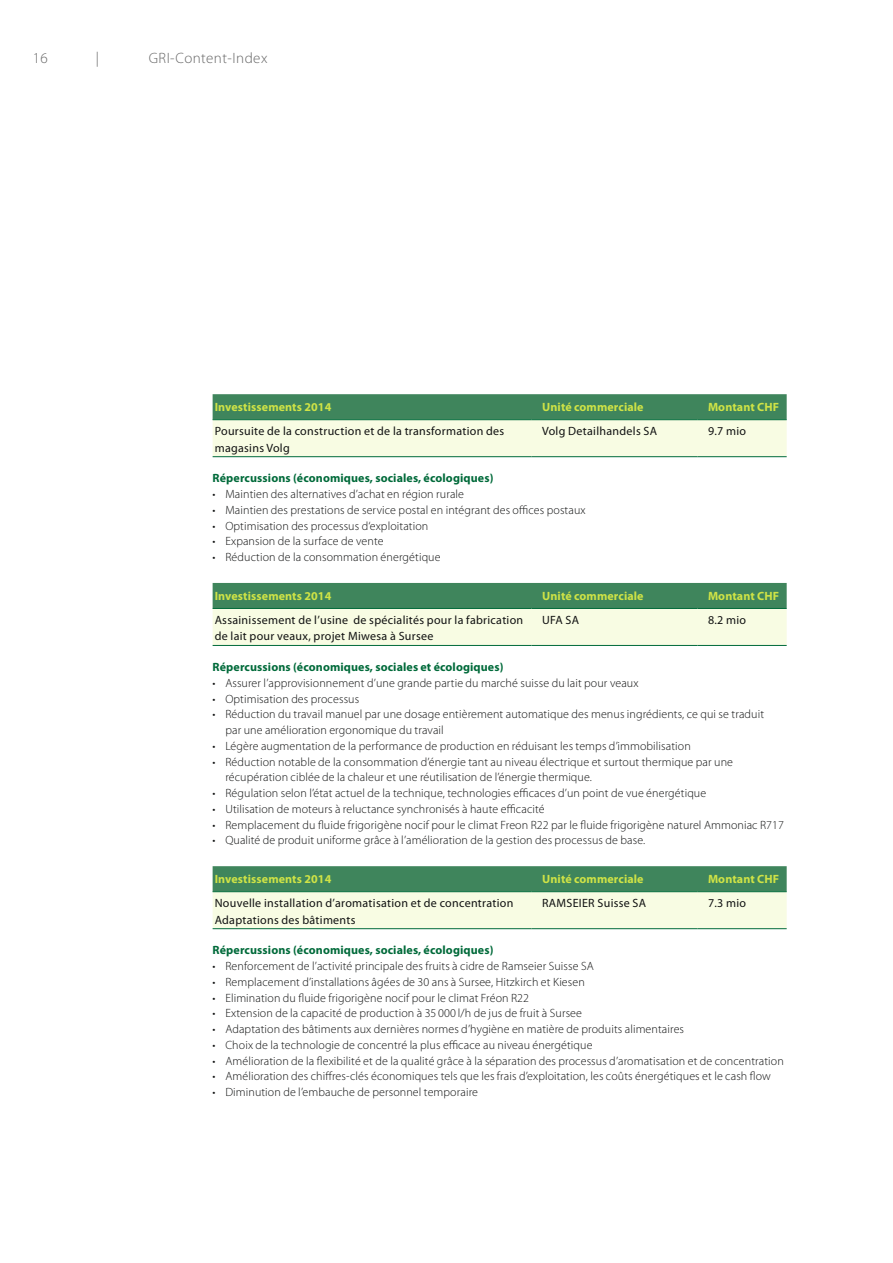
<style>
.page{position:relative;width:893px;height:1263px;background:#fff}
.page>*{position:absolute;margin:0;border:0;box-sizing:border-box;transform-origin:0 0}
.t1{font:300 15px "Myriad Pro";letter-spacing:.03em;color:#676767}
.t2{font:300 12px/15.8px "Myriad Pro";letter-spacing:.01em;color:#111212}
.t3{font:12px/16.5px "Myriad Pro";letter-spacing:.025em;color:#111212}
.t4{font:700 12px "Myriad Pro";letter-spacing:.01em;color:#006a3a}
.t5{font:700 12px "Myriad Pro";letter-spacing:.01em;color:#cfe346}
</style>
<div class="page">
<svg style="left:213px;top:394px;width:574px;height:62px;background:#abcbab"></svg>
<hr style="left:213px;top:419px;width:318px;height:1px;background:#006a3a">
<hr style="left:531px;top:419px;width:166px;height:1px;background:#006a3a">
<hr style="left:697px;top:419px;width:90px;height:1px;background:#006a3a">
<hr style="left:213px;top:456px;width:318px;height:1px;background:#006a3a">
<hr style="left:531px;top:456px;width:166px;height:1px;background:#006a3a">
<hr style="left:697px;top:456px;width:90px;height:1px;background:#006a3a">
<svg style="left:213px;top:583px;width:574px;height:62px;background:#abcbab"></svg>
<hr style="left:213px;top:608px;width:318px;height:1px;background:#006a3a">
<hr style="left:531px;top:608px;width:166px;height:1px;background:#006a3a">
<hr style="left:697px;top:608px;width:90px;height:1px;background:#006a3a">
<hr style="left:213px;top:645px;width:318px;height:1px;background:#006a3a">
<hr style="left:531px;top:645px;width:166px;height:1px;background:#006a3a">
<hr style="left:697px;top:645px;width:90px;height:1px;background:#006a3a">
<svg style="left:213px;top:866px;width:574px;height:62px;background:#abcbab"></svg>
<hr style="left:213px;top:891px;width:318px;height:1px;background:#006a3a">
<hr style="left:531px;top:891px;width:166px;height:1px;background:#006a3a">
<hr style="left:697px;top:891px;width:90px;height:1px;background:#006a3a">
<hr style="left:213px;top:928px;width:318px;height:1px;background:#006a3a">
<hr style="left:531px;top:928px;width:166px;height:1px;background:#006a3a">
<hr style="left:697px;top:928px;width:90px;height:1px;background:#006a3a">
<p class="t1" style="left:33px;top:50px;width:17px">16</p>
<p class="t1" style="left:96px;top:50px;width:5px">|</p>
<p class="t1" style="left:149px;top:50px;width:120px">GRI-Content-Index</p>
<p class="t5" style="left:215px;top:401px;width:118px">Investissements 2014</p>
<p class="t5" style="left:542px;top:401px;width:103px">Unité commerciale</p>
<p class="t5" style="left:708px;top:401px;width:73px">Montant CHF</p>
<p class="t3" style="left:215px;top:423px;width:291px">Poursuite de la construction et de la transformation des magasins Volg</p>
<p class="t3" style="left:542px;top:423px;width:116px">Volg Detailhandels SA</p>
<p class="t3" style="left:708px;top:423px;width:40px">9.7 mio</p>
<p class="t4" style="left:213px;top:472px;width:282px">Répercussions (économiques, sociales, écologiques)</p>
<p class="t2" style="left:213px;top:486px;width:253px">• Maintien des alternatives d’achat en région rurale</p>
<p class="t2" style="left:213px;top:502px;width:375px">• Maintien des prestations de service postal en intégrant des offices postaux</p>
<p class="t2" style="left:213px;top:518px;width:217px">• Optimisation des processus d‘exploitation</p>
<p class="t2" style="left:213px;top:534px;width:172px">• Expansion de la surface de vente</p>
<p class="t2" style="left:213px;top:549px;width:229px">• Réduction de la consommation énergétique</p>
<p class="t5" style="left:215px;top:589px;width:118px">Investissements 2014</p>
<p class="t5" style="left:542px;top:589px;width:103px">Unité commerciale</p>
<p class="t5" style="left:708px;top:589px;width:73px">Montant CHF</p>
<p class="t3" style="left:215px;top:612px;width:310px">Assainissement de l’usine de spécialités pour la fabrication de lait pour veaux, projet Miwesa à Sursee</p>
<p class="t3" style="left:542px;top:612px;width:38px">UFA SA</p>
<p class="t3" style="left:708px;top:612px;width:40px">8.2 mio</p>
<p class="t4" style="left:213px;top:660px;width:292px">Répercussions (économiques, sociales et écologiques)</p>
<p class="t2" style="left:213px;top:675px;width:427px">• Assurer l’approvisionnement d’une grande partie du marché suisse du lait pour veaux</p>
<p class="t2" style="left:213px;top:691px;width:148px">• Optimisation des processus</p>
<p class="t2" style="left:225px;top:707px;width:540px;text-indent:-13px">• Réduction du travail manuel par une dosage entièrement automatique des menus ingrédients, ce qui se traduit par une amélioration ergonomique du travail</p>
<p class="t2" style="left:213px;top:738px;width:480px">• Légère augmentation de la performance de production en réduisant les temps d’immobilisation</p>
<p class="t2" style="left:225px;top:754px;width:509px;text-indent:-13px">• Réduction notable de la consommation d’énergie tant au niveau électrique et surtout thermique par une récupération ciblée de la chaleur et une réutilisation de l’énergie thermique.</p>
<p class="t2" style="left:213px;top:785px;width:495px">• Régulation selon l’état actuel de la technique, technologies efficaces d’un point de vue énergétique</p>
<p class="t2" style="left:213px;top:801px;width:334px">• Utilisation de moteurs à reluctance synchronisés à haute efficacité</p>
<p class="t2" style="left:213px;top:817px;width:573px">• Remplacement du fluide frigorigène nocif pour le climat Freon R22 par le fluide frigorigène naturel Ammoniac R717</p>
<p class="t2" style="left:213px;top:833px;width:434px">• Qualité de produit uniforme grâce à l’amélioration de la gestion des processus de base.</p>
<p class="t5" style="left:215px;top:873px;width:118px">Investissements 2014</p>
<p class="t5" style="left:542px;top:873px;width:103px">Unité commerciale</p>
<p class="t5" style="left:708px;top:873px;width:73px">Montant CHF</p>
<p class="t3" style="left:215px;top:895px;width:300px">Nouvelle installation d’aromatisation et de concentration<br>Adaptations des bâtiments</p>
<p class="t3" style="left:542px;top:895px;width:106px">RAMSEIER Suisse SA</p>
<p class="t3" style="left:708px;top:895px;width:40px">7.3 mio</p>
<p class="t4" style="left:213px;top:944px;width:282px">Répercussions (économiques, sociales, écologiques)</p>
<p class="t2" style="left:213px;top:958px;width:383px">• Renforcement de l’activité principale des fruits à cidre de Ramseier Suisse SA</p>
<p class="t2" style="left:213px;top:974px;width:374px">• Remplacement d’installations âgées de 30 ans à Sursee, Hitzkirch et Kiesen</p>
<p class="t2" style="left:213px;top:990px;width:318px">• Elimination du fluide frigorigène nocif pour le climat Fréon R22</p>
<p class="t2" style="left:213px;top:1006px;width:371px">• Extension de la capacité de production à 35 000 l/h de jus de fruit à Sursee</p>
<p class="t2" style="left:213px;top:1021px;width:473px">• Adaptation des bâtiments aux dernières normes d’hygiène en matière de produits alimentaires</p>
<p class="t2" style="left:213px;top:1037px;width:381px">• Choix de la technologie de concentré la plus efficace au niveau énergétique</p>
<p class="t2" style="left:213px;top:1053px;width:573px">• Amélioration de la flexibilité et de la qualité grâce à la séparation des processus d’aromatisation et de concentration</p>
<p class="t2" style="left:213px;top:1069px;width:560px">• Amélioration des chiffres-clés économiques tels que les frais d’exploitation, les coûts énergétiques et le cash flow</p>
<p class="t2" style="left:213px;top:1084px;width:267px">• Diminution de l’embauche de personnel temporaire</p>
</div>
